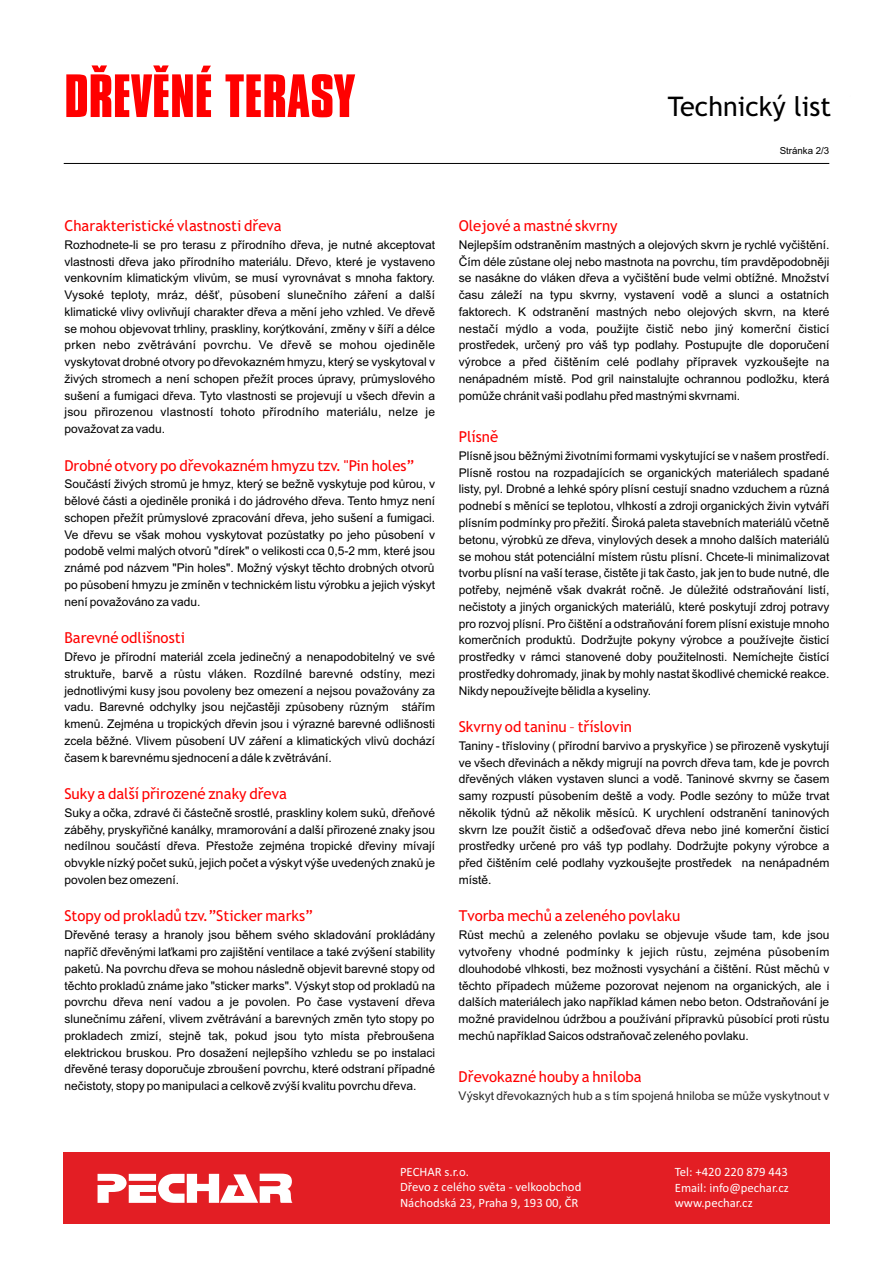
<style>
.page{position:relative;width:893px;height:1263px;background:#fff}
.page>*{position:absolute;margin:0;border:0;box-sizing:border-box;transform-origin:0 0}
.t1{font:700 52.5px "Compacta BT";color:#f00}
.t2{font:27px "Trebuchet MS";color:#000}
.t3{font:15px "Trebuchet MS";color:#f00}
.t4{font:12.75px/15.6px "Calibri";color:#fefefe}
.t5{font:12px/16.8px "Arial";color:#000;text-align:justify}
.t6{font:12px "Arial";color:#2b2a29}
.t7{font:9.75px "Arial";color:#000}
</style>
<div class="page">
<div style="left:63px;top:1152px;width:767px;height:71px;background:#e31e24"></div>
<svg style="left:98px;top:1173px;width:194px;height:30px"></svg>
<hr style="left:64px;top:163px;width:765px;height:1px;background:#000">
<svg style="left:92px;top:65px;width:15px;height:7px"></svg>
<svg style="left:153px;top:65px;width:16px;height:7px"></svg>
<h1 class="t1" style="left:64px;top:77px;width:292px">DREVENÉ TERASY</h1>
<h2 class="t2" style="left:668px;top:97px;width:165px">Technický list</h2>
<p class="t7" style="left:780px;top:147px;width:51px">Stránka 2/3</p>
<p class="t3" style="left:64px;top:220px;width:219px">Charakteristické vlastnosti dřeva</p>
<p class="t5" style="left:64px;top:237px;width:372px">Rozhodnete-li se pro terasu z přírodního dřeva, je nutné akceptovat vlastnosti dřeva jako přírodního materiálu. Dřevo, které je vystaveno venkovním klimatickým vlivům, se musí vyrovnávat s mnoha faktory.<br>Vysoké teploty, mráz, déšť, působení slunečního záření a další klimatické vlivy ovlivňují charakter dřeva a mění jeho vzhled. Ve dřevě se mohou objevovat trhliny, praskliny, korýtkování, změny v šíří a délce prken nebo zvětrávání povrchu. Ve dřevě se mohou ojediněle vyskytovat drobné otvory po dřevokazném hmyzu, který se vyskytoval v živých stromech a není schopen přežít proces úpravy, průmyslového sušení a fumigaci dřeva. Tyto vlastnosti se projevují u všech dřevin a jsou přirozenou vlastností tohoto přírodního materiálu, nelze je považovat za vadu.</p>
<p class="t3" style="left:64px;top:460px;width:352px">Drobné otvory po dřevokazném hmyzu tzv. "Pin holes”</p>
<p class="t5" style="left:64px;top:477px;width:372px">Součástí živých stromů je hmyz, který se bežně vyskytuje pod kůrou, v bělové části a ojediněle proniká i do jádrového dřeva. Tento hmyz není schopen přežít průmyslové zpracování dřeva, jeho sušení a fumigaci.<br>Ve dřevu se však mohou vyskytovat pozůstatky po jeho působení v podobě velmi malých otvorů "dírek" o velikosti cca 0,5-2 mm, které jsou známé pod názvem "Pin holes". Možný výskyt těchto drobných otvorů po působení hmyzu je zmíněn v technickém listu výrobku a jejich výskyt není považováno za vadu.</p>
<p class="t3" style="left:64px;top:632px;width:122px">Barevné odlišnosti</p>
<p class="t5" style="left:64px;top:649px;width:372px">Dřevo je přírodní materiál zcela jedinečný a nenapodobitelný ve své struktuře, barvě a růstu vláken. Rozdílné barevné odstíny, mezi jednotlivými kusy jsou povoleny bez omezení a nejsou považovány za vadu. Barevné odchylky jsou nejčastěji způsobeny různým stářím kmenů. Zejména u tropických dřevin jsou i výrazné barevné odlišnosti zcela běžné. Vlivem působení UV záření a klimatických vlivů dochází časem k barevnému sjednocení a dále k zvětrávání.</p>
<p class="t3" style="left:64px;top:788px;width:224px">Suky a další přirozené znaky dřeva</p>
<p class="t5" style="left:64px;top:805px;width:372px">Suky a očka, zdravé či částečně srostlé, praskliny kolem suků, dřeňové záběhy, pryskyřičné kanálky, mramorování a další přirozené znaky jsou nedílnou součástí dřeva. Přestože zejména tropické dřeviny mívají obvykle nízký počet suků, jejich počet a výskyt výše uvedených znaků je povolen bez omezení.</p>
<p class="t3" style="left:64px;top:910px;width:250px">Stopy od prokladů tzv.”Sticker marks”</p>
<p class="t5" style="left:64px;top:928px;width:372px">Dřevěné terasy a hranoly jsou během svého skladování prokládány napříč dřevěnými laťkami pro zajištění ventilace a také zvýšení stability paketů. Na povrchu dřeva se mohou následně objevit barevné stopy od těchto prokladů známe jako "sticker marks". Výskyt stop od prokladů na povrchu dřeva není vadou a je povolen. Po čase vystavení dřeva slunečnímu záření, vlivem zvětrávání a barevných změn tyto stopy po prokladech zmizí, stejně tak, pokud jsou tyto místa přebroušena elektrickou bruskou. Pro dosažení nejlepšího vzhledu se po instalaci dřevěné terasy doporučuje zbroušení povrchu, které odstraní případné nečistoty, stopy po manipulaci a celkově zvýší kvalitu povrchu dřeva.</p>
<p class="t3" style="left:459px;top:220px;width:160px">Olejové a mastné skvrny</p>
<p class="t5" style="left:459px;top:237px;width:372px">Nejlepším odstraněním mastných a olejových skvrn je rychlé vyčištění.<br>Čím déle zůstane olej nebo mastnota na povrchu, tím pravděpodobněji se nasákne do vláken dřeva a vyčištění bude velmi obtížné. Množství času záleží na typu skvrny, vystavení vodě a slunci a ostatních faktorech. K odstranění mastných nebo olejových skvrn, na které nestačí mýdlo a voda, použijte čistič nebo jiný komerční čisticí prostředek, určený pro váš typ podlahy. Postupujte dle doporučení výrobce a před čištěním celé podlahy přípravek vyzkoušejte na nenápadném místě. Pod gril nainstalujte ochrannou podložku, která pomůže chránit vaši podlahu před mastnými skvrnami.</p>
<p class="t3" style="left:459px;top:431px;width:41px">Plísně</p>
<p class="t5" style="left:459px;top:448px;width:372px">Plísně jsou běžnými životními formami vyskytující se v našem prostředí.<br>Plísně rostou na rozpadajících se organických materiálech spadané listy, pyl. Drobné a lehké spóry plísní cestují snadno vzduchem a různá podnebí s měnící se teplotou, vlhkostí a zdroji organických živin vytváří plísním podmínky pro přežití. Široká paleta stavebních materiálů včetně betonu, výrobků ze dřeva, vinylových desek a mnoho dalších materiálů se mohou stát potenciální místem růstu plísní. Chcete-li minimalizovat tvorbu plísní na vaší terase, čistěte ji tak často, jak jen to bude nutné, dle potřeby, nejméně však dvakrát ročně. Je důležité odstraňování listí, nečistoty a jiných organických materiálů, které poskytují zdroj potravy pro rozvoj plísní. Pro čištění a odstraňování forem plísní existuje mnoho komerčních produktů. Dodržujte pokyny výrobce a používejte čisticí prostředky v rámci stanovené doby použitelnosti. Nemíchejte čistící prostředky dohromady, jinak by mohly nastat škodlivé chemické reakce.<br>Nikdy nepoužívejte bělidla a kyseliny.</p>
<p class="t3" style="left:459px;top:721px;width:175px">Skvrny od taninu – tříslovin</p>
<p class="t5" style="left:459px;top:738px;width:372px">Taniny - třísloviny ( přírodní barvivo a pryskyřice ) se přirozeně vyskytují ve všech dřevinách a někdy migrují na povrch dřeva tam, kde je povrch dřevěných vláken vystaven slunci a vodě. Taninové skvrny se časem samy rozpustí působením deště a vody. Podle sezóny to může trvat několik týdnů až několik měsíců. K urychlení odstranění taninových skvrn lze použít čistič a odšeďovač dřeva nebo jiné komerční čisticí prostředky určené pro váš typ podlahy. Dodržujte pokyny výrobce a před čištěním celé podlahy vyzkoušejte prostředek na nenápadném místě.</p>
<p class="t3" style="left:459px;top:910px;width:223px">Tvorba mechů a zeleného povlaku</p>
<p class="t5" style="left:459px;top:928px;width:372px">Růst mechů a zeleného povlaku se objevuje všude tam, kde jsou vytvořeny vhodné podmínky k jejich růstu, zejména působením dlouhodobé vlhkosti, bez možnosti vysychání a čištění. Růst měchů v těchto případech můžeme pozorovat nejenom na organických, ale i dalších materiálech jako například kámen nebo beton. Odstraňování je možné pravidelnou údržbou a používání přípravků působící proti růstu mechů například Saicos odstraňovač zeleného povlaku.</p>
<p class="t3" style="left:459px;top:1071px;width:185px">Dřevokazné houby a hniloba</p>
<p class="t6" style="left:459px;top:1091px;width:372px">Výskyt dřevokazných hub a s tím spojená hniloba se může vyskytnout v</p>
<p class="t4" style="left:400px;top:1165px;width:183px">PECHAR s.r.o.<br>Dřevo z celého světa - velkoobchod<br>Náchodská 23, Praha 9, 193 00, ČR</p>
<p class="t4" style="left:675px;top:1165px;width:116px;text-align:justify">Tel: +420 220 879 443<br>Email: info@pechar.cz www.pechar.cz</p>
</div>
